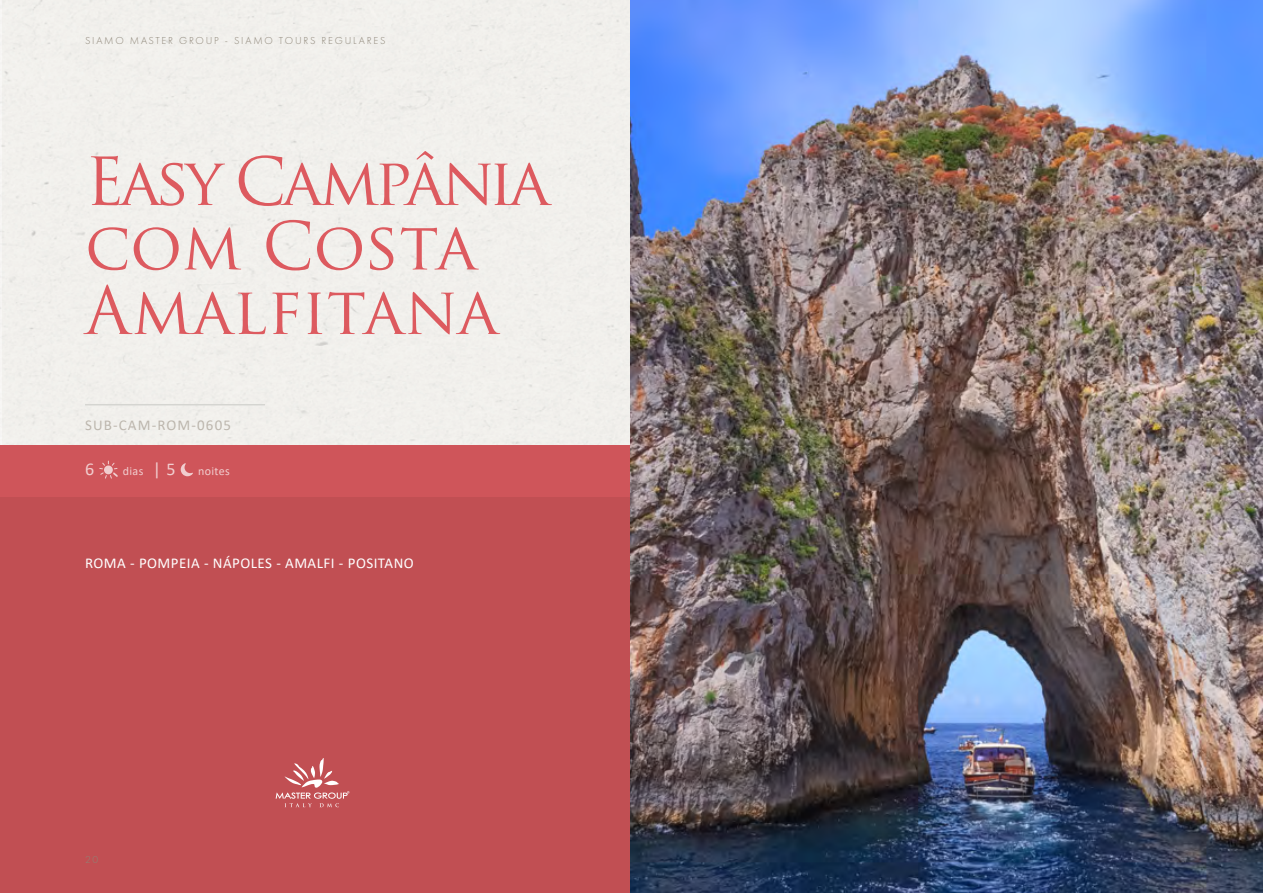
<style>
.page{position:relative;width:1263px;height:893px;background:#fff}
.page>*{position:absolute;margin:0;border:0;box-sizing:border-box;transform-origin:0 0}
.t1{font:64.5px/64.5px "Trajan Pro";letter-spacing:-.01em;color:#dd5a5f}
.t2{font:18px "Calibri";color:#fff}
.t3{font:15px "Calibri";letter-spacing:.03em;color:#fff}
.t4{font:15px "Calibri";letter-spacing:.075em;color:#a69e93}
.t5{font:12px "Calibri";letter-spacing:.03em;color:#fff}
.t6{font:300 10.5px "Futura PT";letter-spacing:.17em;color:#8d8577}
.s1{font-size:18px}
</style>
<div class="page">
<div style="left:0;top:445px;width:631px;height:52px;background:#cf555a"></div>
<div style="left:0;top:497px;width:631px;height:396px;background:#c14f53"></div>
<hr style="left:85px;top:404px;width:180px;height:1px;background:#d5d5d1">
<svg style="left:276px;top:758px;width:73px;height:49px"></svg>
<img style="left:630px;top:0;width:633px;height:893px">
<svg style="left:99px;top:461px;width:19px;height:18px"></svg>
<svg style="left:181px;top:463px;width:12px;height:13px"></svg>
<p class="t6" style="left:85px;top:34px;width:302px">SIAMO MASTER GROUP - SIAMO TOURS REGULARES</p>
<h1 class="t1" style="left:85px;top:149px;width:466px">Easy Campânia com Costa<br>Amalfitana</h1>
<h3 class="t4" style="left:85px;top:415px;width:147px">SUB-CAM-ROM-0605</h3>
<h2 class="t2" style="left:85px;top:456px;width:11px">6</h2>
<p class="t5" style="left:123px;top:462px;width:54px">dias <span class="s1">| 5</span></p>
<p class="t5" style="left:198px;top:462px;width:33px">noites</p>
<h3 class="t3" style="left:85px;top:552px;width:330px">ROMA - POMPEIA - NÁPOLES - AMALFI - POSITANO</h3>
<p class="t6" style="left:85px;top:853px;width:15px">20</p>
</div>
